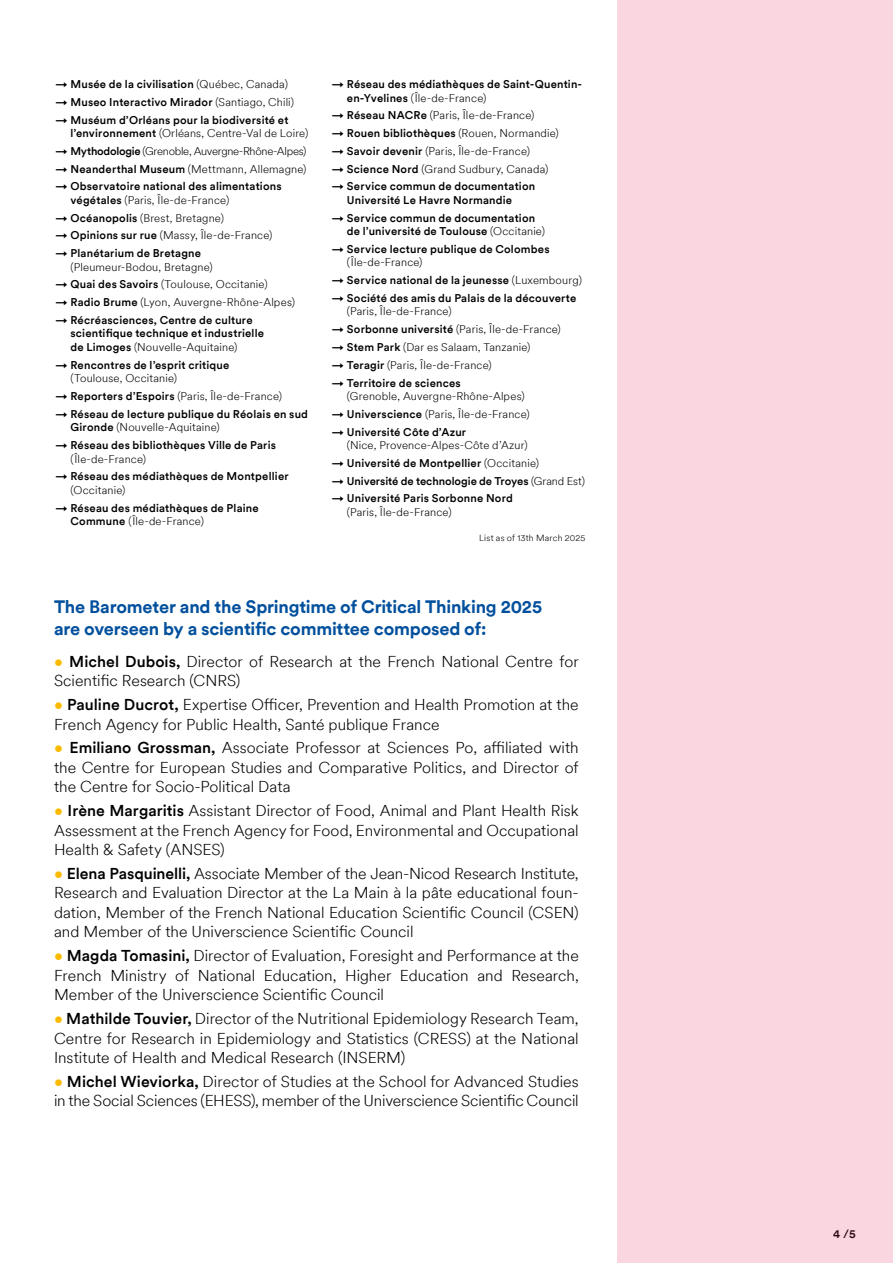
<style>
.page{position:relative;width:893px;height:1263px;background:#fff}
.page>*{position:absolute;margin:0;border:0;box-sizing:border-box;transform-origin:0 0}
.t1{font:700 18px/21.6px "CSI Circular TT";letter-spacing:-.01em;color:#02509d}
.t2{font:300 15.75px/19.5px "CSI Circular TT";color:#000;text-align:justify}
.t3{font:500 12px "CSI Circular TT";color:#000}
.t4{font:500 11.25px/13.5px "CSI Circular TT";letter-spacing:.015em;color:#000}
.t5{font:300 11.25px "CSI Circular TT";letter-spacing:.015em;color:#000}
.t6{font:300 11.25px "CSI Circular TT";letter-spacing:-.02em;color:#000}
.t7{font:500 11.25px "CSI Circular TT";letter-spacing:-.005em;color:#000}
.t8{font:300 9px "CSI Circular TT";letter-spacing:.02em;color:#000}
.s1{font-weight:300}
.s2{font-weight:500}
.s3{color:#fbba00}
</style>
<div class="page">
<div style="left:617px;top:0;width:276px;height:1263px;background:#fad7e0"></div>
<p class="t4" style="left:55px;top:77px;width:234px">→ Musée de la civilisation <span class="s1">(Québec, Canada)</span></p>
<p class="t4" style="left:55px;top:95px;width:240px">→ Museo Interactivo Mirador <span class="s1">(Santiago, Chili)</span></p>
<p class="t4" style="left:70px;top:112px;width:239px;text-indent:-15px">→ Muséum d’Orléans pour la biodiversité et l’environnement <span class="s1">(Orléans, Centre-Val de Loire)</span></p>
<p class="t6" style="left:55px;top:143px;width:252px"><span class="s2">→ Mythodologie</span> (Grenoble, Auvergne-Rhône-Alpes)</p>
<p class="t5" style="left:55px;top:161px;width:252px"><span class="s2">→ Neanderthal Museum</span> (Mettmann, Allemagne)</p>
<p class="t4" style="left:70px;top:179px;width:213px;text-indent:-15px">→ Observatoire national des alimentations végétales <span class="s1">(Paris, Île-de-France)</span></p>
<p class="t5" style="left:55px;top:210px;width:170px"><span class="s2">→ Océanopolis</span> (Brest, Bretagne)</p>
<p class="t5" style="left:55px;top:228px;width:218px"><span class="s2">→ Opinions sur rue</span> (Massy, Île-de-France)</p>
<p class="t4" style="left:55px;top:246px;width:147px">→ Planétarium de Bretagne</p>
<p class="t5" style="left:70px;top:259px;width:144px">(Pleumeur-Bodou, Bretagne)</p>
<p class="t5" style="left:55px;top:277px;width:214px"><span class="s2">→ Quai des Savoirs</span> (Toulouse, Occitanie)</p>
<p class="t5" style="left:55px;top:295px;width:241px"><span class="s2">→ Radio Brume</span> (Lyon, Auvergne-Rhône-Alpes)</p>
<p class="t4" style="left:70px;top:313px;width:195px;text-indent:-15px">→ Récréasciences, Centre de culture scientifique technique et industrielle de Limoges <span class="s1">(Nouvelle-Aquitaine)</span></p>
<p class="t4" style="left:55px;top:357px;width:175px">→ Rencontres de l’esprit critique</p>
<p class="t5" style="left:70px;top:371px;width:108px">(Toulouse, Occitanie)</p>
<p class="t5" style="left:55px;top:388px;width:228px"><span class="s2">→ Reporters d’Espoirs</span> (Paris, Île-de-France)</p>
<p class="t4" style="left:70px;top:406px;width:239px;text-indent:-15px">→ Réseau de lecture publique du Réolais en sud<br>Gironde <span class="s1">(Nouvelle-Aquitaine)</span></p>
<p class="t4" style="left:55px;top:438px;width:222px">→ Réseau des bibliothèques Ville de Paris</p>
<p class="t5" style="left:70px;top:451px;width:77px">(Île-de-France)</p>
<p class="t4" style="left:55px;top:469px;width:235px">→ Réseau des médiathèques de Montpellier</p>
<p class="t5" style="left:70px;top:482px;width:56px">(Occitanie)</p>
<p class="t4" style="left:70px;top:500px;width:190px;text-indent:-15px">→ Réseau des médiathèques de Plaine<br>Commune <span class="s1">(Île-de-France)</span></p>
<p class="t4" style="left:347px;top:77px;width:237px;text-indent:-15px">→ Réseau des médiathèques de Saint-Quentin&shy;en-Yvelines <span class="s1">(Île-de-France)</span></p>
<p class="t5" style="left:332px;top:108px;width:204px"><span class="s2">→ Réseau NACRe</span> (Paris, Île-de-France)</p>
<p class="t4" style="left:332px;top:126px;width:228px">→ Rouen bibliothèques <span class="s1">(Rouen, Normandie)</span></p>
<p class="t5" style="left:332px;top:143px;width:200px"><span class="s2">→ Savoir devenir</span> (Paris, Île-de-France)</p>
<p class="t5" style="left:332px;top:161px;width:218px"><span class="s2">→ Science Nord</span> (Grand Sudbury, Canada)</p>
<p class="t4" style="left:347px;top:179px;width:190px;text-indent:-15px">→ Service commun de documentation<br>Université Le Havre Normandie</p>
<p class="t4" style="left:347px;top:210px;width:200px;text-indent:-15px">→ Service commun de documentation de l’université de Toulouse <span class="s1">(Occitanie)</span></p>
<p class="t4" style="left:332px;top:242px;width:219px">→ Service lecture publique de Colombes</p>
<p class="t5" style="left:347px;top:255px;width:77px">(Île-de-France)</p>
<p class="t4" style="left:332px;top:273px;width:252px">→ Service national de la jeunesse <span class="s1">(Luxembourg)</span></p>
<p class="t4" style="left:332px;top:291px;width:246px">→ Société des amis du Palais de la découverte</p>
<p class="t5" style="left:347px;top:304px;width:106px">(Paris, Île-de-France)</p>
<p class="t5" style="left:332px;top:322px;width:230px"><span class="s2">→ Sorbonne université</span> (Paris, Île-de-France)</p>
<p class="t5" style="left:332px;top:339px;width:200px"><span class="s2">→ Stem Park</span> (Dar es Salaam, Tanzanie)</p>
<p class="t5" style="left:332px;top:357px;width:161px"><span class="s2">→ Teragir</span> (Paris, Île-de-France)</p>
<p class="t4" style="left:332px;top:375px;width:130px">→ Territoire de sciences</p>
<p class="t5" style="left:347px;top:388px;width:179px">(Grenoble, Auvergne-Rhône-Alpes)</p>
<p class="t5" style="left:332px;top:406px;width:199px"><span class="s2">→ Universcience</span> (Paris, Île-de-France)</p>
<p class="t4" style="left:332px;top:424px;width:136px">→ Université Côte d’Azur</p>
<p class="t5" style="left:347px;top:437px;width:182px">(Nice, Provence-Alpes-Côte d’Azur)</p>
<p class="t4" style="left:332px;top:456px;width:209px">→ Université de Montpellier <span class="s1">(Occitanie)</span></p>
<p class="t7" style="left:332px;top:473px;width:255px">→ Université de technologie de Troyes <span class="s1">(Grand Est)</span></p>
<p class="t4" style="left:332px;top:491px;width:182px">→ Université Paris Sorbonne Nord</p>
<p class="t5" style="left:347px;top:504px;width:106px">(Paris, Île-de-France)</p>
<p class="t8" style="left:479px;top:532px;width:108px">List as of 13th March 2025</p>
<p class="t1" style="left:54px;top:595px;width:490px">The Barometer and the Springtime of Critical Thinking 2025 are overseen by a scientific committee composed of:</p>
<p class="t2" style="left:54px;top:651px;width:526px"><span class="s3">•</span> <span class="s2">Michel Dubois,</span> Director of Research at the French National Centre for<br>Scientific Research (CNRS)</p>
<p class="t2" style="left:54px;top:694px;width:526px"><span class="s3">•</span> <span class="s2">Pauline Ducrot,</span> Expertise Officer, Prevention and Health Promotion at the<br>French Agency for Public Health, Santé publique France</p>
<p class="t2" style="left:54px;top:737px;width:526px"><span class="s3">•</span> <span class="s2">Emiliano Grossman,</span> Associate Professor at Sciences Po, affiliated with the Centre for European Studies and Comparative Politics, and Director of the Centre for Socio-Political Data</p>
<p class="t2" style="left:54px;top:800px;width:526px"><span class="s3">•</span> <span class="s2">Irène Margaritis</span> Assistant Director of Food, Animal and Plant Health Risk Assessment at the French Agency for Food, Environmental and Occupational Health &amp; Safety (ANSES)</p>
<p class="t2" style="left:54px;top:863px;width:526px"><span class="s3">•</span> <span class="s2">Elena Pasquinelli,</span> Associate Member of the Jean-Nicod Research Institute, Research and Evaluation Director at the La Main à la pâte educational foun&shy;dation, Member of the French National Education Scientific Council (CSEN) and Member of the Universcience Scientific Council</p>
<p class="t2" style="left:54px;top:945px;width:526px"><span class="s3">•</span> <span class="s2">Magda Tomasini,</span> Director of Evaluation, Foresight and Performance at the French Ministry of National Education, Higher Education and Research, Member of the Universcience Scientific Council</p>
<p class="t2" style="left:54px;top:1008px;width:526px"><span class="s3">•</span> <span class="s2">Mathilde Touvier,</span> Director of the Nutritional Epidemiology Research Team, Centre for Research in Epidemiology and Statistics (CRESS) at the National Institute of Health and Medical Research (INSERM)</p>
<p class="t2" style="left:54px;top:1071px;width:526px"><span class="s3">•</span> <span class="s2">Michel Wieviorka,</span> Director of Studies at the School for Advanced Studies in the Social Sciences (EHESS), member of the Universcience Scientific Council</p>
<p class="t3" style="left:833px;top:1225px;width:24px">4 /5</p>
</div>
